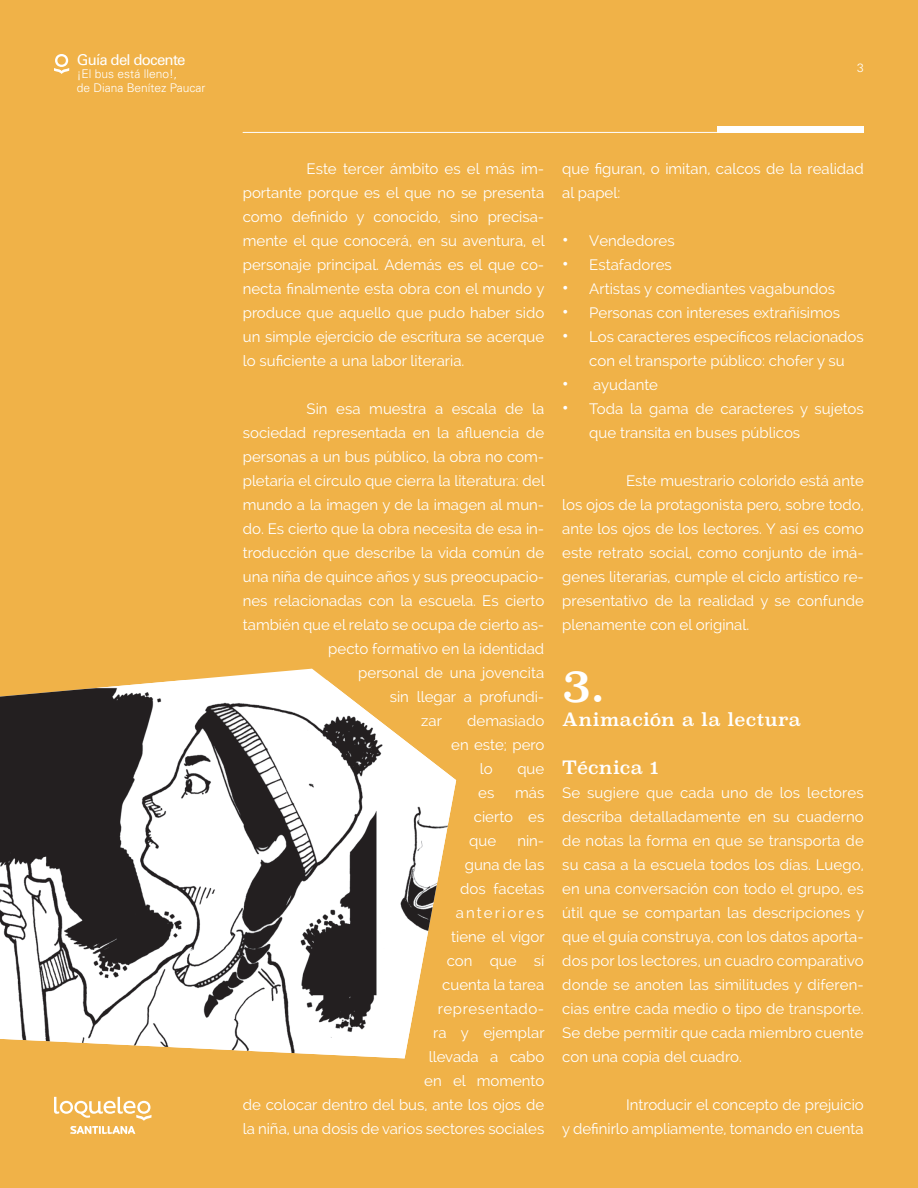
<style>
.page{position:relative;width:918px;height:1188px;background:#f0b248}
.page>*{position:absolute;margin:0;border:0;box-sizing:border-box;transform-origin:0 0}
.Titulo_numero{font:45px "Superclarendon";color:#fff}
.Titulo-verde{font:18px "Superclarendon";letter-spacing:.015em;color:#fff}
.TEXTO_SANGRIA{font:15px/24px "Raleway";color:#fff;text-align:justify}
.TEXTO{font:15px/24px "Raleway";color:#fff;text-align:center}
.t1{font:15px "Univers LT Std";letter-spacing:-.05em;color:#fff}
.t2{font:300 12px/14.4px "Univers LT Std";color:#fff}
.s1{font-weight:700;font-size:18px}
</style>
<div class="page">
<svg style="left:54px;top:1097px;width:98px;height:37px"></svg>
<svg style="left:54px;top:54px;width:15px;height:20px"></svg>
<hr style="left:243px;top:132px;width:621px;height:1px;background:#fff">
<div style="left:717px;top:126px;width:147px;height:7px;background:#fff"></div>
<svg style="left:186px;top:669px;width:141px;height:11px"></svg>
<img style="left:0;top:680px;width:456px;height:378px">
<p class="t1" style="left:77px;top:51px;width:110px">Guía del docente</p>
<p class="t2" style="left:77px;top:66px;width:130px">¡El bus está lleno!,<br>de Diana Benítez Paucar</p>
<p class="t2" style="left:857px;top:61px;width:8px">3</p>
<p class="TEXTO_SANGRIA" style="left:243px;top:157px;width:303px;text-indent:64px">Este tercer ámbito es el más im&shy;portante porque es el que no se presenta como definido y conocido, sino precisa&shy;mente el que conocerá, en su aventura, el personaje principal. Además es el que co&shy;necta finalmente esta obra con el mundo y produce que aquello que pudo haber sido un simple ejercicio de escritura se acerque lo suficiente a una labor literaria.</p>
<p class="TEXTO_SANGRIA" style="left:307px;top:397px;width:239px">Sin esa muestra a escala de la</p>
<p class="TEXTO_SANGRIA" style="left:243px;top:421px;width:303px">sociedad representada en la afluencia de</p>
<p class="TEXTO_SANGRIA" style="left:243px;top:445px;width:303px">personas a un bus público, la obra no com-</p>
<p class="TEXTO_SANGRIA" style="left:243px;top:469px;width:303px">pletaría el círculo que cierra la literatura: del</p>
<p class="TEXTO_SANGRIA" style="left:243px;top:493px;width:303px">mundo a la imagen y de la imagen al mun-</p>
<p class="TEXTO_SANGRIA" style="left:243px;top:517px;width:303px">do. Es cierto que la obra necesita de esa in-</p>
<p class="TEXTO_SANGRIA" style="left:243px;top:541px;width:303px">troducción que describe la vida común de</p>
<p class="TEXTO_SANGRIA" style="left:243px;top:565px;width:303px">una niña de quince años y sus preocupacio-</p>
<p class="TEXTO_SANGRIA" style="left:243px;top:589px;width:303px">nes relacionadas con la escuela. Es cierto</p>
<p class="TEXTO_SANGRIA" style="left:243px;top:613px;width:303px">también que el relato se ocupa de cierto as-</p>
<p class="TEXTO_SANGRIA" style="left:328px;top:637px;width:217px">pecto formativo en la identidad</p>
<p class="TEXTO_SANGRIA" style="left:358px;top:661px;width:187px">personal de una jovencita</p>
<p class="TEXTO_SANGRIA" style="left:390px;top:685px;width:156px">sin llegar a profundi-</p>
<p class="TEXTO_SANGRIA" style="left:421px;top:709px;width:22px">zar</p>
<p class="TEXTO_SANGRIA" style="left:467px;top:709px;width:79px">demasiado</p>
<p class="TEXTO_SANGRIA" style="left:451px;top:733px;width:94px">en este; pero</p>
<p class="TEXTO_SANGRIA" style="left:480px;top:757px;width:14px">lo</p>
<p class="TEXTO_SANGRIA" style="left:517px;top:757px;width:28px">que</p>
<p class="TEXTO_SANGRIA" style="left:478px;top:781px;width:18px">es</p>
<p class="TEXTO_SANGRIA" style="left:515px;top:781px;width:31px">más</p>
<p class="TEXTO_SANGRIA" style="left:474px;top:805px;width:72px">cierto es</p>
<p class="TEXTO_SANGRIA" style="left:469px;top:829px;width:28px">que</p>
<p class="TEXTO_SANGRIA" style="left:243px;top:829px;width:303px;text-align:right">nin-<br>guna de las<br>dos facetas<br>anteriores<br>tiene el vigor<br>con que sí<br>cuenta la tarea<br>representado-<br>ra y ejemplar<br>llevada a cabo<br>en el momento<br>de colocar dentro del bus, ante los ojos de la niña, una dosis de varios sectores sociales</p>
<p class="TEXTO_SANGRIA" style="left:562px;top:157px;width:303px">que figuran, o imitan, calcos de la realidad al papel:</p>
<p class="TEXTO" style="left:562px;top:229px;width:114px"><span class="s1">•</span> Vendedores</p>
<p class="TEXTO" style="left:562px;top:253px;width:111px"><span class="s1">•</span> Estafadores</p>
<p class="TEXTO" style="left:562px;top:277px;width:274px"><span class="s1">•</span> Artistas y comediantes vagabundos</p>
<p class="TEXTO" style="left:562px;top:301px;width:279px"><span class="s1">•</span> Personas con intereses extrañísimos</p>
<p class="TEXTO" style="left:562px;top:325px;width:303px"><span class="s1">•</span> Los caracteres específicos relacionados con el transporte público: chofer y su</p>
<p class="TEXTO" style="left:562px;top:373px;width:97px"><span class="s1">•</span> ayudante</p>
<p class="TEXTO" style="left:589px;top:397px;width:276px;text-align:left;text-indent:-27px"><span class="s1">•</span> Toda la gama de caracteres y sujetos que transita en buses públicos</p>
<p class="TEXTO_SANGRIA" style="left:562px;top:469px;width:303px;text-indent:64px">Este muestrario colorido está ante los ojos de la protagonista pero, sobre todo, ante los ojos de los lectores. Y así es como este retrato social, como conjunto de imá&shy;genes literarias, cumple el ciclo artístico re&shy;presentativo de la realidad y se confunde plenamente con el original.</p>
<p class="Titulo_numero" style="left:562px;top:655px;width:45px">3.</p>
<p class="Titulo-verde" style="left:562px;top:707px;width:240px">Animación a la lectura</p>
<p class="Titulo-verde" style="left:562px;top:755px;width:98px">Técnica 1</p>
<p class="TEXTO" style="left:562px;top:781px;width:303px;text-align:justify">Se sugiere que cada uno de los lectores describa detalladamente en su cuaderno de notas la forma en que se transporta de su casa a la escuela todos los días. Luego, en una conversación con todo el grupo, es útil que se compartan las descripciones y que el guía construya, con los datos aporta&shy;dos por los lectores, un cuadro comparativo donde se anoten las similitudes y diferen&shy;cias entre cada medio o tipo de transporte.<br>Se debe permitir que cada miembro cuente con una copia del cuadro.</p>
<p class="TEXTO_SANGRIA" style="left:562px;top:1093px;width:303px;text-align:right">Introducir el concepto de prejuicio<br>y definirlo ampliamente, tomando en cuenta</p>
</div>
